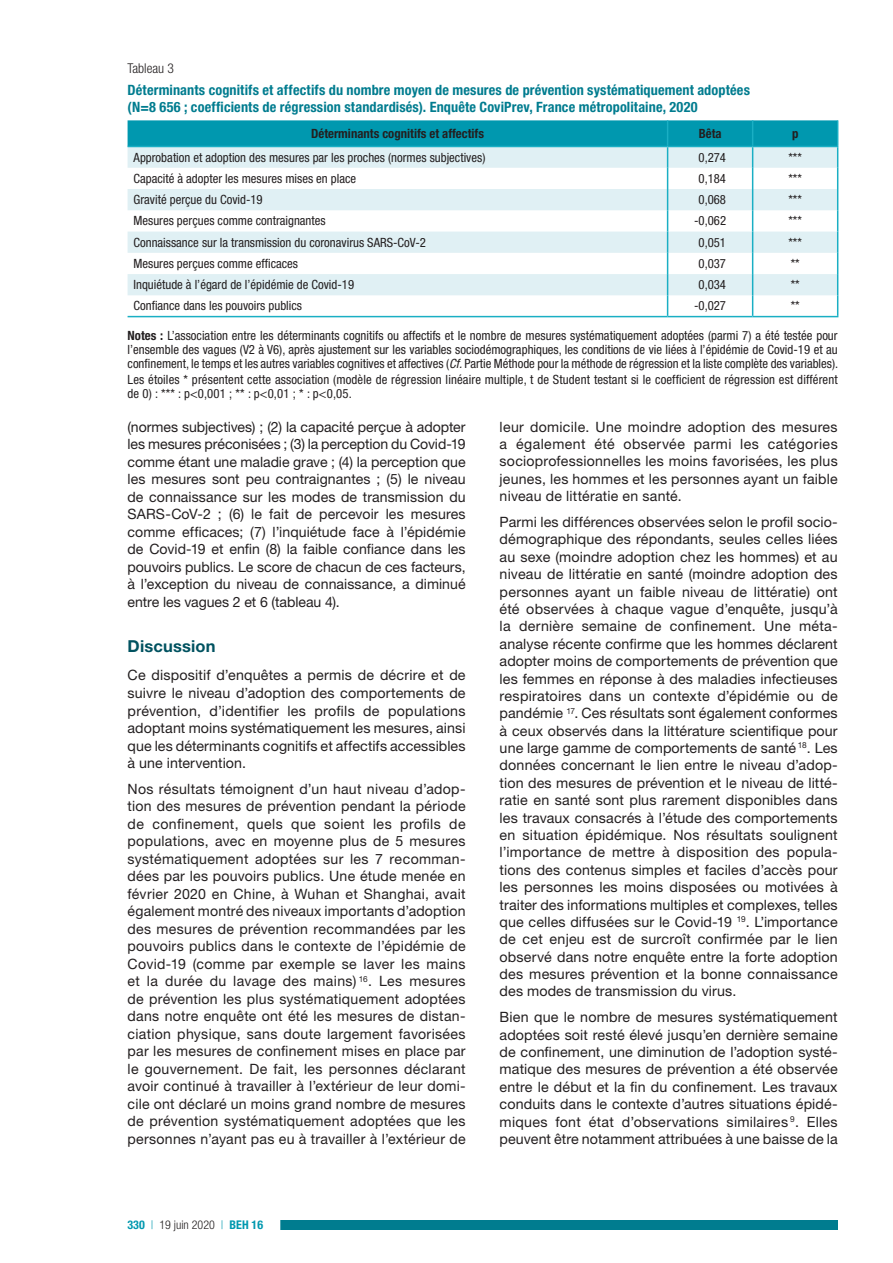
<style>
.page{position:relative;width:893px;height:1263px;background:#fff}
.page>*{position:absolute;margin:0;border:0;box-sizing:border-box;transform-origin:0 0}
.t1{font:700 16.5px "Helvetica Neue LT Std";letter-spacing:.01em;color:#005260}
.t2{font:14.25px/17.4px "Helvetica Neue LT Std";letter-spacing:.01em;color:#231f20;text-align:justify}
.t3{font:700 condensed 14.25px/17.1px "Helvetica Neue LT Std";letter-spacing:.01em;color:#007c8f}
.t4{font:300 condensed 13.5px "Helvetica Neue LT Std";color:#231f20}
.t5{font:condensed 12.75px/14.1px "Helvetica Neue LT Std";color:#231f20;text-align:justify}
.t6{font:700 condensed 12.75px "Helvetica Neue LT Std";color:#231f20}
.t7{font:300 condensed 12px "Helvetica Neue LT Std";color:#231f20}
.s1{font-weight:700}
.s2{font-style:italic}
.s3{font-weight:700;color:#0098af}
.s4{color:#0098af}
</style>
<div class="page">
<div style="left:242px;top:1221px;width:596px;height:9px;background:#007c8f"></div>
<div style="left:110px;top:1219px;width:170px;height:12px;background:#fff"></div>
<svg style="left:128px;top:120px;width:710px;height:196px"></svg>
<hr style="left:128px;top:316px;width:540px;height:1px;background:#1aafc4">
<hr style="left:668px;top:316px;width:85px;height:1px;background:#1aafc4">
<hr style="left:753px;top:316px;width:85px;height:1px;background:#1aafc4">
<p class="t4" style="left:128px;top:61px;width:48px">Tableau 3</p>
<p class="t3" style="left:128px;top:81px;width:624px">Déterminants cognitifs et affectifs du nombre moyen de mesures de prévention systématiquement adoptées (N=8 656 ; coefficients de régression standardisés). Enquête CoviPrev, France métropolitaine, 2020</p>
<p class="t6" style="left:311px;top:126px;width:174px">Déterminants cognitifs et affectifs</p>
<p class="t6" style="left:699px;top:126px;width:24px">Bêta</p>
<p class="t6" style="left:792px;top:126px;width:8px">p</p>
<p class="t5" style="left:134px;top:150px;width:353px">Approbation et adoption des mesures par les proches (normes subjectives)</p>
<p class="t5" style="left:698px;top:150px;width:29px">0,274</p>
<p class="t5" style="left:788px;top:150px;width:15px">***</p>
<p class="t5" style="left:134px;top:171px;width:224px">Capacité à adopter les mesures mises en place</p>
<p class="t5" style="left:698px;top:171px;width:29px">0,184</p>
<p class="t5" style="left:788px;top:171px;width:15px">***</p>
<p class="t5" style="left:134px;top:192px;width:131px">Gravité perçue du Covid-19</p>
<p class="t5" style="left:698px;top:192px;width:29px">0,068</p>
<p class="t5" style="left:788px;top:192px;width:15px">***</p>
<p class="t5" style="left:134px;top:214px;width:194px">Mesures perçues comme contraignantes</p>
<p class="t5" style="left:694px;top:214px;width:34px">-0,062</p>
<p class="t5" style="left:788px;top:214px;width:15px">***</p>
<p class="t5" style="left:134px;top:235px;width:294px">Connaissance sur la transmission du coronavirus SARS-CoV-2</p>
<p class="t5" style="left:698px;top:235px;width:29px">0,051</p>
<p class="t5" style="left:788px;top:235px;width:15px">***</p>
<p class="t5" style="left:134px;top:256px;width:166px">Mesures perçues comme efficaces</p>
<p class="t5" style="left:698px;top:256px;width:29px">0,037</p>
<p class="t5" style="left:791px;top:256px;width:10px">**</p>
<p class="t5" style="left:134px;top:277px;width:222px">Inquiétude à l’égard de l’épidémie de Covid-19</p>
<p class="t5" style="left:698px;top:277px;width:29px">0,034</p>
<p class="t5" style="left:791px;top:277px;width:10px">**</p>
<p class="t5" style="left:134px;top:299px;width:170px">Confiance dans les pouvoirs publics</p>
<p class="t5" style="left:694px;top:299px;width:34px">-0,027</p>
<p class="t5" style="left:791px;top:299px;width:10px">**</p>
<p class="t5" style="left:128px;top:328px;width:712px"><span class="s1">Notes :</span> L’association entre les déterminants cognitifs ou affectifs et le nombre de mesures systématiquement adoptées (parmi 7) a été testée pour l’ensemble des vagues (V2 à V6), après ajustement sur les variables sociodémographiques, les conditions de vie liées à l’épidémie de Covid-19 et au confinement, le temps et les autres variables cognitives et affectives (<span class="s2">Cf.</span> Partie Méthode pour la méthode de régression et la liste complète des variables).</p>
<p class="t5" style="left:128px;top:372px;width:712px">Les étoiles * présentent cette association (modèle de régression linéaire multiple, t de Student testant si le coefficient de régression est différent de 0) : *** : p&lt;0,001 ; ** : p&lt;0,01 ; * : p&lt;0,05.</p>
<p class="t2" style="left:128px;top:418px;width:340px">(normes subjectives) ; (2) la capacité perçue à adopter les mesures préconisées ; (3) la perception du Covid-19 comme étant une maladie grave ; (4) la perception que les mesures sont peu contraignantes ; (5) le niveau de connaissance sur les modes de transmission du SARS-CoV-2 ; (6) le fait de percevoir les mesures comme efficaces; (7) l’inquiétude face à l’épidémie de Covid-19 et enfin (8) la faible confiance dans les pouvoirs publics. Le score de chacun de ces facteurs, à l’exception du niveau de connaissance, a diminué entre les vagues 2 et 6 (tableau 4).</p>
<p class="t1" style="left:128px;top:636px;width:90px">Discussion</p>
<p class="t2" style="left:128px;top:666px;width:340px">Ce dispositif d’enquêtes a permis de décrire et de suivre le niveau d’adoption des comportements de prévention, d’identifier les profils de populations adoptant moins systématiquement les mesures, ainsi que les déterminants cognitifs et affectifs accessibles à une intervention.</p>
<p class="t2" style="left:128px;top:780px;width:340px">Nos résultats témoignent d’un haut niveau d’adop&shy;tion des mesures de prévention pendant la période de confinement, quels que soient les profils de populations, avec en moyenne plus de 5 mesures systématiquement adoptées sur les 7 recomman&shy;dées par les pouvoirs publics. Une étude menée en février 2020 en Chine, à Wuhan et Shanghai, avait également montré des niveaux importants d’adoption des mesures de prévention recommandées par les pouvoirs publics dans le contexte de l’épidémie de Covid-19 (comme par exemple se laver les mains et la durée du lavage des mains) <sup>16</sup>. Les mesures de prévention les plus systématiquement adoptées dans notre enquête ont été les mesures de distan&shy;ciation physique, sans doute largement favorisées par les mesures de confinement mises en place par le gouvernement. De fait, les personnes déclarant avoir continué à travailler à l’extérieur de leur domi&shy;cile ont déclaré un moins grand nombre de mesures de prévention systématiquement adoptées que les personnes n’ayant pas eu à travailler à l’extérieur de</p>
<p class="t7" style="left:128px;top:1218px;width:137px"><span class="s3">330</span> <span class="s4">|</span> 19 juin 2020 <span class="s4">|</span> <span class="s3">BEH 16</span></p>
<p class="t2" style="left:500px;top:418px;width:340px">leur domicile. Une moindre adoption des mesures a également été observée parmi les catégories socioprofessionnelles les moins favorisées, les plus jeunes, les hommes et les personnes ayant un faible niveau de littératie en santé.</p>
<p class="t2" style="left:500px;top:513px;width:340px">Parmi les différences observées selon le profil socio&shy;démographique des répondants, seules celles liées au sexe (moindre adoption chez les hommes) et au niveau de littératie en santé (moindre adoption des personnes ayant un faible niveau de littératie) ont été observées à chaque vague d’enquête, jusqu’à la dernière semaine de confinement. Une méta&shy;analyse récente confirme que les hommes déclarent adopter moins de comportements de prévention que les femmes en réponse à des maladies infectieuses respiratoires dans un contexte d’épidémie ou de pandémie <sup>17</sup>. Ces résultats sont également conformes à ceux observés dans la littérature scientifique pour une large gamme de comportements de santé <sup>18</sup>. Les données concernant le lien entre le niveau d’adop&shy;tion des mesures de prévention et le niveau de litté&shy;ratie en santé sont plus rarement disponibles dans les travaux consacrés à l’étude des comportements en situation épidémique. Nos résultats soulignent l’importance de mettre à disposition des popula&shy;tions des contenus simples et faciles d’accès pour les personnes les moins disposées ou motivées à traiter des informations multiples et complexes, telles que celles diffusées sur le Covid-19 <sup>19</sup>. L’importance de cet enjeu est de surcroît confirmée par le lien observé dans notre enquête entre la forte adoption des mesures prévention et la bonne connaissance des modes de transmission du virus.</p>
<p class="t2" style="left:500px;top:1008px;width:340px">Bien que le nombre de mesures systématiquement adoptées soit resté élevé jusqu’en dernière semaine de confinement, une diminution de l’adoption systé&shy;matique des mesures de prévention a été observée entre le début et la fin du confinement. Les travaux conduits dans le contexte d’autres situations épidé&shy;miques font état d’observations similaires <sup>9</sup>. Elles peuvent être notamment attribuées à une baisse de la</p>
</div>
